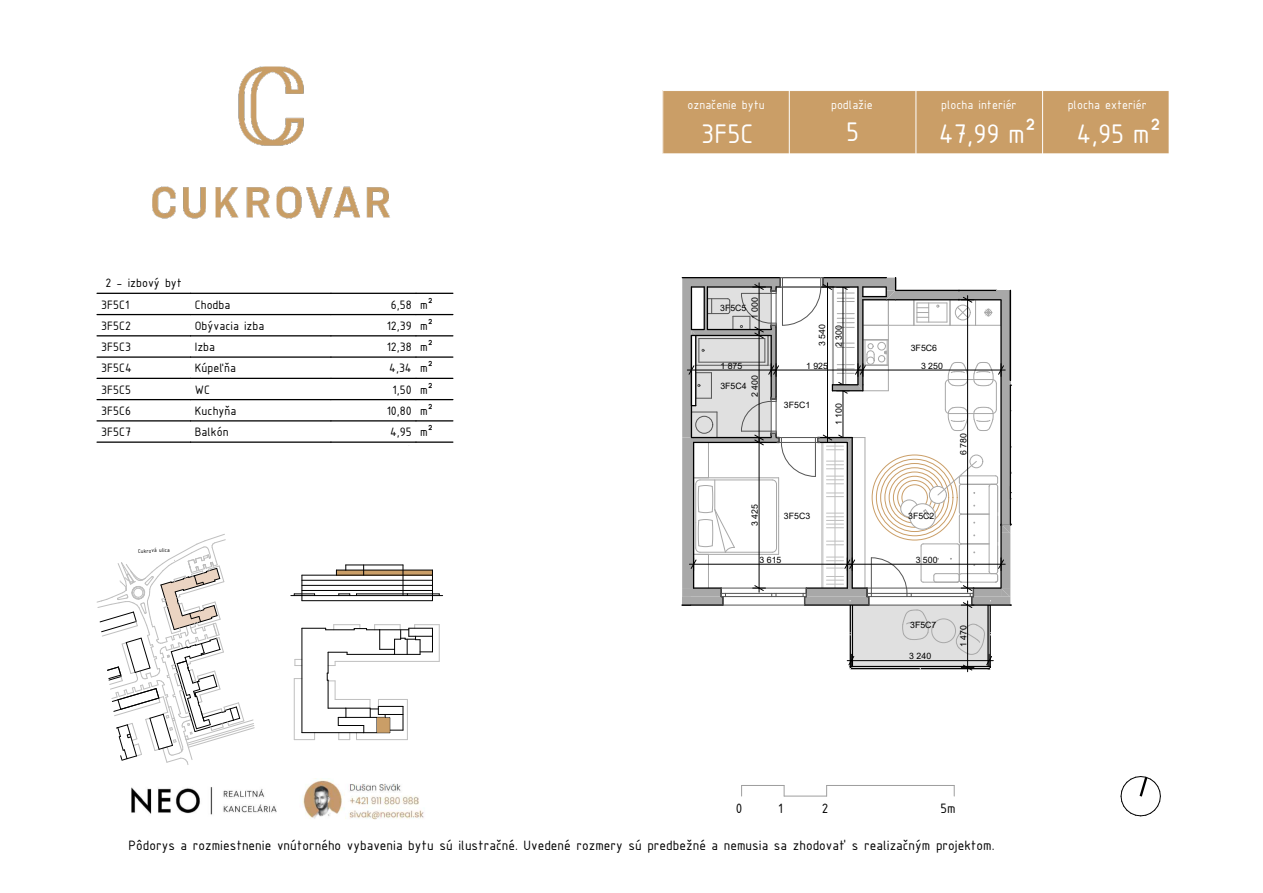
<style>
.page{position:relative;width:1263px;height:893px;background:#fff}
.page>*{position:absolute;margin:0;border:0;box-sizing:border-box;transform-origin:0 0}
.t1{font:29.1px "ISOCPEUR";color:#fff}
.t2{font:28.95px "ISOCPEUR";color:#fff}
.t3{font:14.7px "ISOCPEUR";color:#000}
.t4{font:13.2px/21.3px "ISOCPEUR";color:#000}
.t5{font:13.2px "ISOCPEUR";color:#fff}
.t6{font:8.7px "Arial";color:#000}
.t7{font:6px "ISOCPEUR";color:#000}
</style>
<div class="page">
<img style="left:131px;top:779px;width:293px;height:41px">
<div style="left:336px;top:570px;width:96px;height:5px;background:#ca9e67"></div>
<hr style="left:291px;top:595px;width:152px;height:1px;background:#000">
<hr style="left:302px;top:590px;width:130px;height:1px;background:#000">
<hr style="left:407px;top:594px;width:32px;height:1px;background:#000">
<hr style="left:302px;top:585px;width:130px;height:1px;background:#000">
<hr style="left:302px;top:580px;width:130px;height:1px;background:#000">
<hr style="left:302px;top:575px;width:130px;height:1px;background:#000">
<hr style="left:346px;top:570px;width:86px;height:1px;background:#000">
<hr style="left:346px;top:565px;width:57px;height:1px;background:#000">
<hr style="left:403px;top:565px;width:1px;height:31px;background:#000">
<hr style="left:356px;top:594px;width:51px;height:1px;background:#000">
<svg style="left:338px;top:594px;width:12px;height:2px"></svg>
<svg style="left:336px;top:565px;width:10px;height:10px"></svg>
<hr style="left:302px;top:600px;width:130px;height:1px;background:#000">
<svg style="left:294px;top:575px;width:21px;height:26px"></svg>
<svg style="left:432px;top:570px;width:1px;height:31px"></svg>
<hr style="left:439px;top:625px;width:1px;height:36px;background:#bfbfbf">
<img style="left:152px;top:66px;width:238px;height:153px">
<div style="left:663px;top:91px;width:506px;height:63px;background:#ca9e67"></div>
<hr style="left:1042px;top:91px;width:1px;height:63px;background:#fff">
<hr style="left:916px;top:91px;width:1px;height:63px;background:#fff">
<hr style="left:789px;top:91px;width:1px;height:63px;background:#fff">
<svg style="left:1120px;top:776px;width:41px;height:41px"></svg>
<svg style="left:97px;top:534px;width:158px;height:231px"></svg>
<hr style="left:97px;top:441px;width:94px;height:2px;background:#000">
<hr style="left:191px;top:441px;width:140px;height:2px;background:#000">
<hr style="left:331px;top:441px;width:85px;height:2px;background:#000">
<hr style="left:416px;top:441px;width:37px;height:2px;background:#000">
<hr style="left:97px;top:420px;width:94px;height:1px;background:#000">
<hr style="left:191px;top:420px;width:140px;height:1px;background:#000">
<hr style="left:331px;top:420px;width:85px;height:1px;background:#000">
<hr style="left:416px;top:420px;width:37px;height:1px;background:#000">
<hr style="left:97px;top:399px;width:94px;height:1px;background:#000">
<hr style="left:191px;top:399px;width:140px;height:1px;background:#000">
<hr style="left:331px;top:399px;width:85px;height:1px;background:#000">
<hr style="left:416px;top:399px;width:37px;height:1px;background:#000">
<hr style="left:97px;top:378px;width:94px;height:1px;background:#000">
<hr style="left:191px;top:378px;width:140px;height:1px;background:#000">
<hr style="left:331px;top:378px;width:85px;height:1px;background:#000">
<hr style="left:416px;top:378px;width:37px;height:1px;background:#000">
<hr style="left:97px;top:356px;width:94px;height:2px;background:#000">
<hr style="left:191px;top:356px;width:140px;height:2px;background:#000">
<hr style="left:331px;top:356px;width:85px;height:2px;background:#000">
<hr style="left:416px;top:356px;width:37px;height:2px;background:#000">
<hr style="left:97px;top:335px;width:94px;height:1px;background:#000">
<hr style="left:191px;top:335px;width:140px;height:1px;background:#000">
<hr style="left:331px;top:335px;width:85px;height:1px;background:#000">
<hr style="left:416px;top:335px;width:37px;height:1px;background:#000">
<hr style="left:97px;top:314px;width:94px;height:1px;background:#000">
<hr style="left:191px;top:314px;width:140px;height:1px;background:#000">
<hr style="left:331px;top:314px;width:85px;height:1px;background:#000">
<hr style="left:416px;top:314px;width:37px;height:1px;background:#000">
<hr style="left:97px;top:293px;width:94px;height:1px;background:#000">
<hr style="left:191px;top:293px;width:140px;height:1px;background:#000">
<hr style="left:331px;top:293px;width:85px;height:1px;background:#000">
<hr style="left:416px;top:293px;width:37px;height:1px;background:#000">
<hr style="left:742px;top:785px;width:42px;height:1px;background:#9e9e9e">
<hr style="left:784px;top:796px;width:43px;height:1px;background:#9e9e9e">
<hr style="left:827px;top:785px;width:127px;height:1px;background:#9e9e9e">
<svg style="left:682px;top:277px;width:329px;height:395px"></svg>
<svg style="left:294px;top:624px;width:145px;height:116px"></svg>
<p class="t4" style="left:101px;top:272px;width:82px;text-indent:4px">2 - izbový byt<br>3F5C1<br>3F5C2<br>3F5C3<br>3F5C4<br>3F5C5<br>3F5C6<br>3F5C7</p>
<p class="t4" style="left:195px;top:293px;width:71px">Chodba<br>Obývacia izba<br>Izba<br>Kúpeľňa<br>WC<br>Kuchyňa<br>Balkón</p>
<p class="t4" style="left:387px;top:293px;width:27px;text-align:center">6,58<br>12,39<br>12,38<br>4,34<br>1,50<br>10,80<br>4,95</p>
<p class="t4" style="left:420px;top:293px;width:14px;text-align:justify">m² m² m² m² m² m² m²</p>
<p class="t7" style="left:138px;top:547px;width:33px;rotate:-1deg">Cukrová ulica</p>
<p class="t5" style="left:687px;top:96px;width:79px">označenie bytu</p>
<p class="t5" style="left:831px;top:96px;width:43px">podlažie</p>
<p class="t5" style="left:941px;top:96px;width:77px">plocha interiér</p>
<p class="t5" style="left:1068px;top:96px;width:81px">plocha exteriér</p>
<h2 class="t2" style="left:846px;top:113px;width:15px">5</h2>
<h1 class="t1" style="left:701px;top:115px;width:54px">3F5C</h1>
<h1 class="t1" style="left:939px;top:115px;width:99px">47,99 m²</h1>
<h1 class="t1" style="left:1076px;top:115px;width:86px">4,95 m²</h1>
<p class="t6" style="left:749px;top:319px;width:23px;rotate:-90deg">1 000</p>
<p class="t6" style="left:720px;top:302px;width:28px">3F5C5</p>
<p class="t6" style="left:816px;top:346px;width:23px;rotate:-90deg">3 540</p>
<p class="t6" style="left:833px;top:347px;width:23px;rotate:-90deg">2 300</p>
<p class="t6" style="left:911px;top:342px;width:28px">3F5C6</p>
<p class="t6" style="left:720px;top:360px;width:23px">1 875</p>
<p class="t6" style="left:806px;top:360px;width:23px">1 925</p>
<p class="t6" style="left:921px;top:360px;width:23px">3 250</p>
<p class="t6" style="left:749px;top:397px;width:23px;rotate:-90deg">2 400</p>
<p class="t6" style="left:720px;top:380px;width:28px">3F5C4</p>
<p class="t6" style="left:784px;top:399px;width:28px">3F5C1</p>
<p class="t6" style="left:833px;top:425px;width:23px;rotate:-90deg">1 100</p>
<p class="t6" style="left:749px;top:526px;width:23px;rotate:-90deg">3 425</p>
<p class="t6" style="left:784px;top:510px;width:28px">3F5C3</p>
<p class="t6" style="left:908px;top:510px;width:28px">3F5C2</p>
<p class="t6" style="left:759px;top:554px;width:23px">3 615</p>
<p class="t6" style="left:916px;top:554px;width:23px">3 500</p>
<p class="t6" style="left:957px;top:455px;width:23px;rotate:-90deg">6 780</p>
<p class="t6" style="left:910px;top:619px;width:28px">3F5C7</p>
<p class="t6" style="left:909px;top:650px;width:23px">3 240</p>
<p class="t6" style="left:957px;top:647px;width:23px;rotate:-90deg">1 470</p>
<p class="t3" style="left:736px;top:798px;width:8px">0</p>
<p class="t3" style="left:778px;top:798px;width:6px">1</p>
<p class="t3" style="left:822px;top:798px;width:8px">2</p>
<p class="t3" style="left:940px;top:798px;width:17px">5m</p>
<p class="t3" style="left:129px;top:836px;width:867px">Pôdorys a rozmiestnenie vnútorného vybavenia bytu sú ilustračné. Uvedené rozmery sú predbežné a nemusia sa zhodovať s realizačným projektom.</p>
</div>
